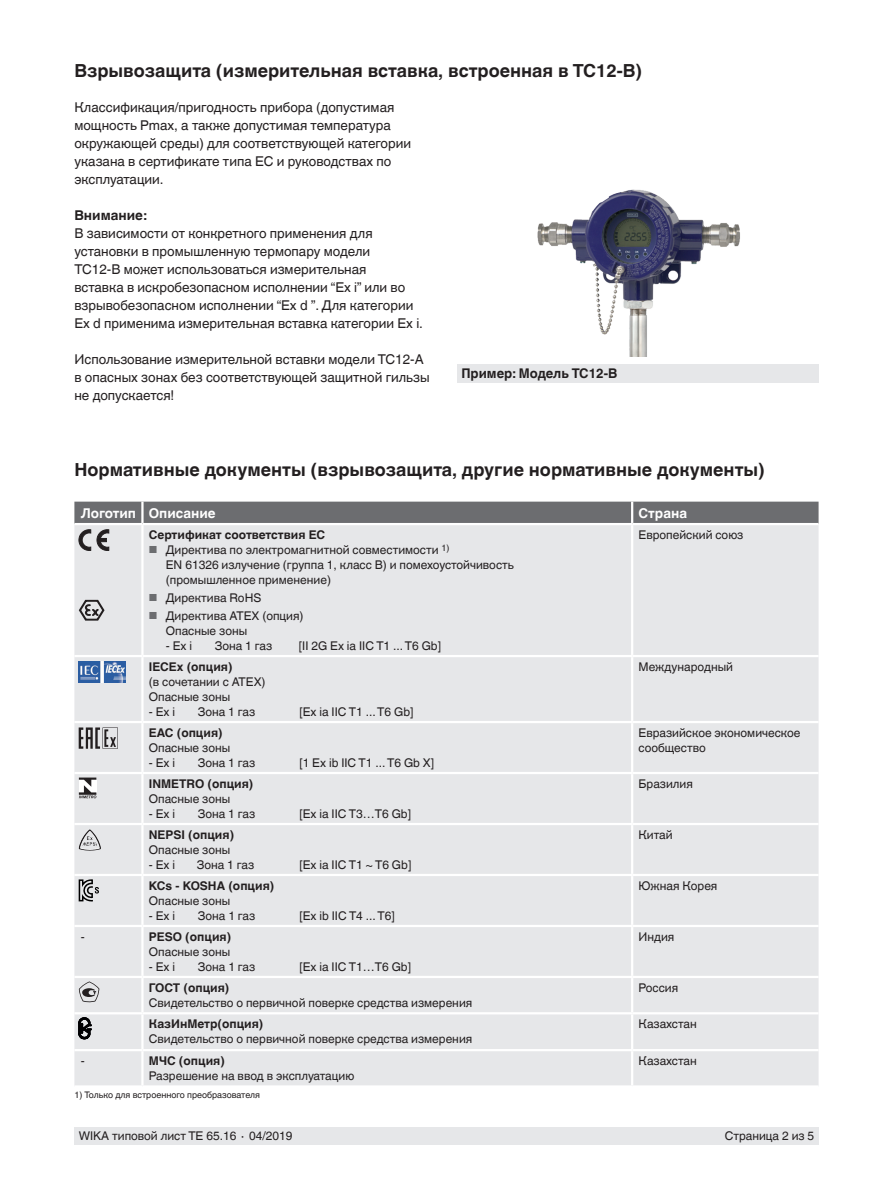
<style>
.page{position:relative;width:893px;height:1188px;background:#fff}
.page>*{position:absolute;margin:0;border:0;box-sizing:border-box;transform-origin:0 0}
.t1{font:700 18px "Helvetica World";color:#231f20}
.t2{font:13.5px/18px "Helvetica World";color:#231f20}
.t3{font:700 13.5px "Helvetica World";color:#fff}
.t4{font:700 13.5px "Helvetica World";color:#231f20}
.t5{font:700 13.35px "Helvetica World";color:#231f20}
.t6{font:12px/15px "Helvetica World";color:#231f20}
.t7{font:700 12px "Helvetica World";color:#231f20}
.t8{font:9px "Helvetica World";color:#231f20}
.s1{font-size:10.2px;color:#6c6d70}
</style>
<div class="page">
<div style="left:74px;top:1128px;width:745px;height:17px;background:#e6e7e9"></div>
<img style="left:537px;top:189px;width:203px;height:167px">
<div style="left:457px;top:364px;width:362px;height:18px;background:#e6e7e9"></div>
<div style="left:74px;top:502px;width:745px;height:21px;background:#6c6d70"></div>
<div style="left:74px;top:525px;width:745px;height:560px;background:#e6e7e9"></div>
<hr style="left:142px;top:721px;width:490px;height:2px;background:#fff">
<hr style="left:142px;top:874px;width:490px;height:2px;background:#fff">
<hr style="left:142px;top:1012px;width:490px;height:2px;background:#fff">
<hr style="left:74px;top:925px;width:68px;height:2px;background:#fff">
<hr style="left:142px;top:925px;width:490px;height:2px;background:#fff">
<hr style="left:141px;top:927px;width:3px;height:49px;background:#fff">
<hr style="left:632px;top:925px;width:187px;height:2px;background:#fff">
<hr style="left:631px;top:927px;width:2px;height:49px;background:#fff">
<hr style="left:141px;top:1014px;width:3px;height:35px;background:#fff">
<hr style="left:631px;top:1014px;width:2px;height:35px;background:#fff">
<hr style="left:142px;top:976px;width:490px;height:2px;background:#fff">
<hr style="left:632px;top:976px;width:187px;height:2px;background:#fff">
<hr style="left:74px;top:976px;width:68px;height:2px;background:#fff">
<hr style="left:74px;top:655px;width:68px;height:2px;background:#fff">
<hr style="left:74px;top:1049px;width:68px;height:2px;background:#fff">
<hr style="left:142px;top:1049px;width:490px;height:2px;background:#fff">
<hr style="left:141px;top:1051px;width:3px;height:34px;background:#fff">
<hr style="left:632px;top:1049px;width:187px;height:2px;background:#fff">
<hr style="left:631px;top:1051px;width:2px;height:34px;background:#fff">
<hr style="left:142px;top:655px;width:490px;height:2px;background:#fff">
<hr style="left:632px;top:655px;width:187px;height:2px;background:#fff">
<hr style="left:142px;top:772px;width:490px;height:2px;background:#fff">
<hr style="left:74px;top:772px;width:68px;height:2px;background:#fff">
<hr style="left:141px;top:774px;width:3px;height:49px;background:#fff">
<hr style="left:632px;top:772px;width:187px;height:2px;background:#fff">
<hr style="left:631px;top:774px;width:2px;height:49px;background:#fff">
<hr style="left:142px;top:823px;width:490px;height:2px;background:#fff">
<hr style="left:74px;top:721px;width:68px;height:2px;background:#fff">
<hr style="left:74px;top:874px;width:68px;height:2px;background:#fff">
<hr style="left:141px;top:876px;width:3px;height:49px;background:#fff">
<hr style="left:74px;top:1012px;width:68px;height:2px;background:#fff">
<hr style="left:632px;top:721px;width:187px;height:2px;background:#fff">
<hr style="left:632px;top:874px;width:187px;height:2px;background:#fff">
<hr style="left:631px;top:876px;width:2px;height:49px;background:#fff">
<hr style="left:632px;top:1012px;width:187px;height:2px;background:#fff">
<hr style="left:632px;top:823px;width:187px;height:2px;background:#fff">
<hr style="left:631px;top:825px;width:2px;height:49px;background:#fff">
<hr style="left:74px;top:823px;width:68px;height:2px;background:#fff">
<hr style="left:141px;top:825px;width:3px;height:49px;background:#fff">
<hr style="left:631px;top:525px;width:2px;height:130px;background:#fff">
<hr style="left:631px;top:657px;width:2px;height:64px;background:#fff">
<hr style="left:141px;top:525px;width:3px;height:130px;background:#fff">
<hr style="left:141px;top:657px;width:3px;height:64px;background:#fff">
<hr style="left:141px;top:502px;width:3px;height:21px;background:#fff">
<hr style="left:631px;top:502px;width:2px;height:21px;background:#fff">
<hr style="left:631px;top:723px;width:2px;height:49px;background:#fff">
<hr style="left:631px;top:978px;width:2px;height:34px;background:#fff">
<hr style="left:141px;top:723px;width:3px;height:49px;background:#fff">
<hr style="left:141px;top:978px;width:3px;height:34px;background:#fff">
<svg style="left:79px;top:530px;width:12px;height:21px"></svg>
<svg style="left:97px;top:530px;width:12px;height:21px"></svg>
<svg style="left:79px;top:600px;width:26px;height:21px"></svg>
<img style="left:79px;top:662px;width:47px;height:21px">
<svg style="left:79px;top:727px;width:39px;height:22px"></svg>
<svg style="left:79px;top:778px;width:17px;height:20px"></svg>
<svg style="left:81px;top:829px;width:9px;height:12px"></svg>
<svg style="left:79px;top:879px;width:20px;height:22px"></svg>
<svg style="left:79px;top:981px;width:20px;height:22px"></svg>
<svg style="left:79px;top:1018px;width:12px;height:21px"></svg>
<h1 class="t1" style="left:74px;top:60px;width:569px">Взрывозащита (измерительная вставка, встроенная в TC12-B)</h1>
<p class="t2" style="left:74px;top:99px;width:338px">Классификация/пригодность прибора (допустимая мощность Pmax, а также допустимая температура окружающей среды) для соответствующей категории указана в сертификате типа ЕС и руководствах по эксплуатации.</p>
<p class="t4" style="left:74px;top:208px;width:74px">Внимание:</p>
<p class="t2" style="left:74px;top:225px;width:350px">В зависимости от конкретного применения для установки в промышленную термопару модели<br>TC12-B может использоваться измерительная<br>вставка в искробезопасном исполнении “Ex i” или во взрывобезопасном исполнении “Ex d ”. Для категории Ex d применима измерительная вставка категории Ex i.</p>
<p class="t2" style="left:74px;top:351px;width:357px">Использование измерительной вставки модели TC12-A в опасных зонах без соответствующей защитной гильзы не допускается!</p>
<p class="t5" style="left:461px;top:366px;width:157px">Пример: Модель TC12-B</p>
<h1 class="t1" style="left:74px;top:460px;width:692px">Нормативные документы (взрывозащита, другие нормативные документы)</h1>
<p class="t3" style="left:81px;top:505px;width:136px">Логотип Описание</p>
<p class="t3" style="left:638px;top:505px;width:50px">Страна</p>
<p class="t7" style="left:149px;top:528px;width:178px">Сертификат соответствия ЕС</p>
<p class="t6" style="left:166px;top:542px;width:350px;text-indent:-17px"><span class="s1">■</span> Директива по электромагнитной совместимости <sup>1)<br></sup>EN 61326 излучение (группа 1, класс B) и помехоустойчивость (промышленное применение)</p>
<p class="t6" style="left:149px;top:590px;width:114px"><span class="s1">■</span> Директива RoHS</p>
<p class="t6" style="left:166px;top:608px;width:139px;text-indent:-17px"><span class="s1">■</span> Директива ATEX (опция)<br>Опасные зоны</p>
<p class="t6" style="left:166px;top:638px;width:28px">- Ex i</p>
<p class="t6" style="left:215px;top:638px;width:59px">Зона 1 газ</p>
<p class="t6" style="left:299px;top:638px;width:144px">[II 2G Ex ia IIC T1 ... T6 Gb]</p>
<p class="t6" style="left:639px;top:527px;width:106px">Европейский союз</p>
<p class="t7" style="left:149px;top:660px;width:85px">IECEx (опция)</p>
<p class="t6" style="left:149px;top:674px;width:118px">(в сочетании с ATEX)<br>Опасные зоны</p>
<p class="t6" style="left:149px;top:704px;width:28px">- Ex i</p>
<p class="t6" style="left:198px;top:704px;width:59px">Зона 1 газ</p>
<p class="t6" style="left:299px;top:704px;width:116px">[Ex ia IIC T1 ... T6 Gb]</p>
<p class="t7" style="left:149px;top:726px;width:75px">EAC (опция)</p>
<p class="t6" style="left:149px;top:740px;width:83px">Опасные зоны</p>
<p class="t6" style="left:149px;top:755px;width:28px">- Ex i</p>
<p class="t6" style="left:198px;top:755px;width:59px">Зона 1 газ</p>
<p class="t6" style="left:299px;top:755px;width:136px">[1 Ex ib IIC T1 ... T6 Gb X]</p>
<p class="t7" style="left:149px;top:777px;width:106px">INMETRO (опция)</p>
<p class="t6" style="left:149px;top:791px;width:83px">Опасные зоны</p>
<p class="t6" style="left:149px;top:806px;width:28px">- Ex i</p>
<p class="t6" style="left:198px;top:806px;width:59px">Зона 1 газ</p>
<p class="t6" style="left:299px;top:806px;width:113px">[Ex ia IIC T3…T6 Gb]</p>
<p class="t7" style="left:149px;top:828px;width:87px">NEPSI (опция)</p>
<p class="t6" style="left:149px;top:842px;width:83px">Опасные зоны</p>
<p class="t6" style="left:149px;top:857px;width:28px">- Ex i</p>
<p class="t6" style="left:197px;top:857px;width:59px">Зона 1 газ</p>
<p class="t6" style="left:299px;top:857px;width:113px">[Ex ia IIC T1 ~ T6 Gb]</p>
<p class="t7" style="left:149px;top:879px;width:127px">KCs - KOSHA (опция)</p>
<p class="t6" style="left:149px;top:893px;width:83px">Опасные зоны</p>
<p class="t6" style="left:149px;top:908px;width:28px">- Ex i</p>
<p class="t6" style="left:198px;top:908px;width:59px">Зона 1 газ</p>
<p class="t6" style="left:299px;top:908px;width:97px">[Ex ib IIC T4 ... T6]</p>
<p class="t6" style="left:81px;top:929px;width:5px">-</p>
<p class="t7" style="left:149px;top:930px;width:84px">PESO (опция)</p>
<p class="t6" style="left:149px;top:944px;width:83px">Опасные зоны</p>
<p class="t6" style="left:149px;top:959px;width:28px">- Ex i</p>
<p class="t6" style="left:198px;top:959px;width:59px">Зона 1 газ</p>
<p class="t6" style="left:299px;top:959px;width:113px">[Ex ia IIC T1…T6 Gb]</p>
<p class="t7" style="left:149px;top:981px;width:82px">ГОСТ (опция)</p>
<p class="t6" style="left:149px;top:995px;width:325px">Свидетельство о первичной поверке средства измерения</p>
<p class="t7" style="left:149px;top:1017px;width:116px">КазИнМетр(опция)</p>
<p class="t6" style="left:149px;top:1032px;width:325px">Свидетельство о первичной поверке средства измерения</p>
<p class="t6" style="left:81px;top:1054px;width:5px">-</p>
<p class="t7" style="left:149px;top:1054px;width:77px">МЧС (опция)</p>
<p class="t6" style="left:149px;top:1069px;width:207px">Разрешение на ввод в эксплуатацию</p>
<p class="t8" style="left:74px;top:1089px;width:187px">1) Только для встроенного преобразователя</p>
<p class="t6" style="left:639px;top:659px;width:96px">Международный</p>
<p class="t6" style="left:639px;top:725px;width:163px">Евразийское экономическое сообщество</p>
<p class="t6" style="left:639px;top:776px;width:56px">Бразилия</p>
<p class="t6" style="left:639px;top:827px;width:36px">Китай</p>
<p class="t6" style="left:639px;top:878px;width:80px">Южная Корея</p>
<p class="t6" style="left:639px;top:929px;width:37px">Индия</p>
<p class="t6" style="left:639px;top:980px;width:41px">Россия</p>
<p class="t6" style="left:639px;top:1017px;width:60px">Казахстан</p>
<p class="t6" style="left:639px;top:1054px;width:60px">Казахстан</p>
<p class="t6" style="left:79px;top:1129px;width:215px">WIKA типовой лист TE 65.16 ∙ 04/2019</p>
<p class="t6" style="left:725px;top:1129px;width:91px">Страница 2 из 5</p>
</div>
